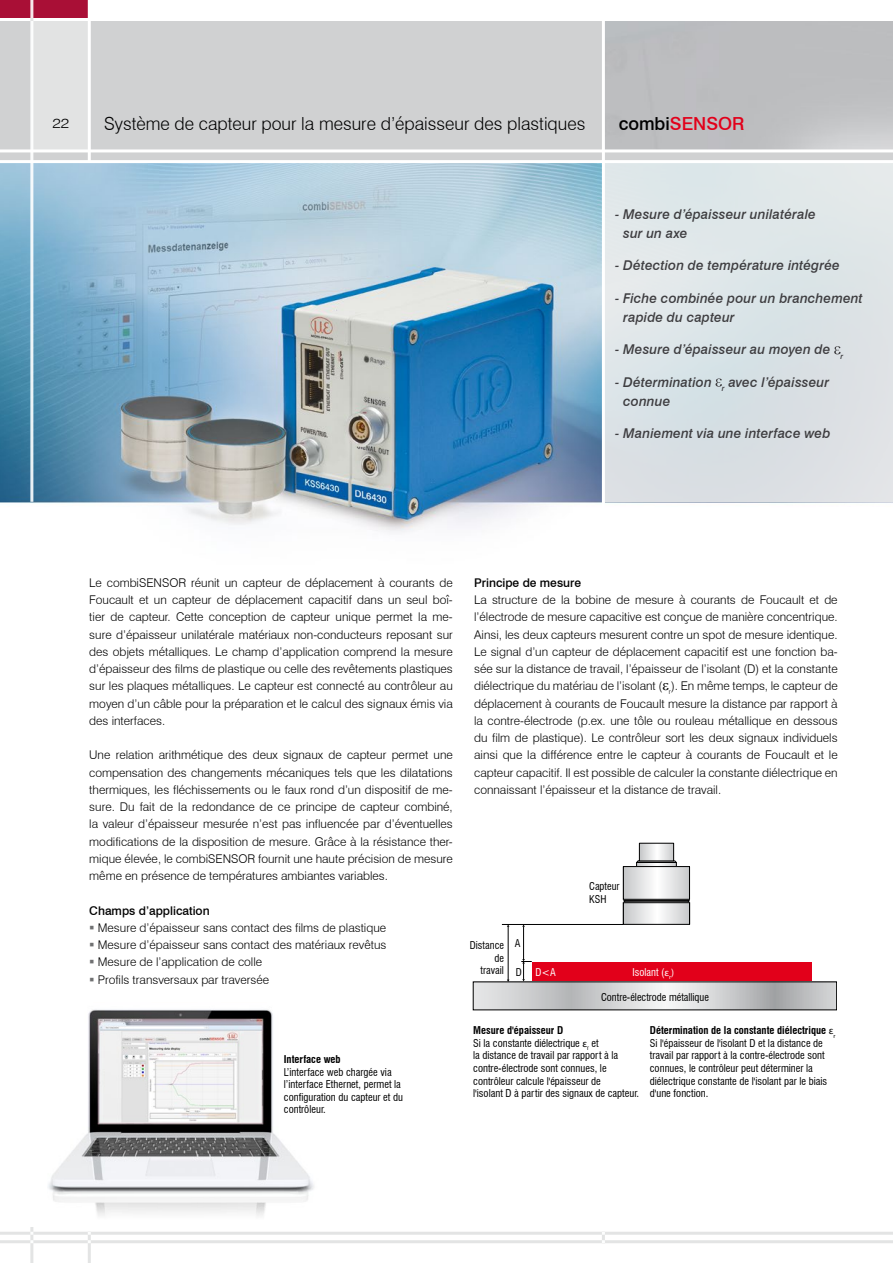
<style>
.page{position:relative;width:893px;height:1263px;background:#fff}
.page>*{position:absolute;margin:0;border:0;box-sizing:border-box;transform-origin:0 0}
.t1{font:300 18px "Swiss 721 BT";color:#000}
.t2{font:500 18px "Swiss 721 BT";color:#e2001a}
.t3{font:italic 500 13.5px/19.5px "Swiss 721 BT";letter-spacing:.01em;color:#3e3d40}
.t4{font:300 13.5px "Swiss 721 BT";color:#000;scale:1.18 1}
.t5{font:300 12px/17.2px "Swiss 721 BT";color:#000;text-align:justify}
.t6{font:500 12px "Swiss 721 BT";color:#000}
.t7{font:condensed 10.5px/12.6px "Swiss 721 BT";color:#000}
.t8{font:condensed 10.5px "Swiss 721 BT";color:#fff}
.t9{font:700 condensed 10.5px "Swiss 721 BT";color:#000}
.s1{color:#000}
.s2{font-family:"Myriad Pro";font-stretch:normal}
.s3{font-weight:700}
</style>
<div class="page">
<img style="left:48px;top:1009px;width:266px;height:207px">
<img style="left:0;top:163px;width:893px;height:369px">
<div style="left:602px;top:162px;width:291px;height:340px;background:#dde4e7"></div>
<div style="left:0;top:21px;width:893px;height:141px;background:linear-gradient(to right,#d6d7d7,#bfc0c2)"></div>
<div style="left:32px;top:21px;width:57px;height:130px;background:#e2e3e3"></div>
<div style="left:0;top:0;width:89px;height:18px;background:#a90f36"></div>
<hr style="left:88px;top:0;width:3px;height:163px;background:#fff">
<hr style="left:602px;top:17px;width:3px;height:492px;background:#fff">
<hr style="left:0;top:149px;width:893px;height:3px;background:#fff">
<hr style="left:0;top:160px;width:893px;height:3px;background:#fff">
<hr style="left:0;top:1240px;width:893px;height:3px;background:#e3e4e4">
<hr style="left:30px;top:0;width:3px;height:502px;background:#e3e4e4">
<hr style="left:0;top:1232px;width:893px;height:3px;background:#e3e4e4">
<hr style="left:30px;top:1199px;width:3px;height:64px;background:#e3e4e4">
<hr style="left:88px;top:1232px;width:3px;height:31px;background:#e3e4e4">
<svg style="left:602px;top:1232px;width:3px;height:11px"></svg>
<div style="left:532px;top:962px;width:280px;height:27px;background:#e2001a"></div>
<svg style="left:475px;top:984px;width:360px;height:24px"></svg>
<hr style="left:502px;top:924px;width:121px;height:1px;background:#000">
<svg style="left:636px;top:860px;width:41px;height:6px"></svg>
<hr style="left:637px;top:862px;width:39px;height:1px;background:#000">
<svg style="left:641px;top:845px;width:31px;height:14px"></svg>
<div style="left:639px;top:843px;width:35px;height:18px;border:1px solid #000"></div>
<svg style="left:623px;top:899px;width:67px;height:26px"></svg>
<svg style="left:625px;top:868px;width:63px;height:29px"></svg>
<div style="left:623px;top:866px;width:67px;height:33px;border:1px solid #000"></div>
<svg style="left:625px;top:904px;width:63px;height:18px"></svg>
<div style="left:623px;top:902px;width:67px;height:22px;border:1px solid #000"></div>
<hr style="left:508px;top:926px;width:1px;height:54px;background:#000">
<hr style="left:523px;top:926px;width:1px;height:33px;background:#000">
<svg style="left:521px;top:959px;width:11px;height:22px"></svg>
<svg style="left:834px;top:346px;width:6px;height:8px"></svg>
<svg style="left:715px;top:378px;width:7px;height:9px"></svg>
<p class="t4" style="left:52px;top:115px;width:16px">22</p>
<h1 class="t1" style="left:104px;top:113px;width:483px">Système de capteur pour la mesure d’épaisseur des plastiques</h1>
<h1 class="t2" style="left:619px;top:113px;width:127px"><span class="s1">combi</span>SENSOR</h1>
<p class="t3" style="left:623px;top:204px;width:194px;text-indent:-8px">- Mesure d’épaisseur unilatérale sur un axe</p>
<p class="t3" style="left:615px;top:256px;width:226px">- Détection de température intégrée</p>
<p class="t3" style="left:623px;top:288px;width:241px;text-indent:-8px">- Fiche combinée pour un branchement rapide du capteur</p>
<p class="t3" style="left:615px;top:340px;width:230px">- Mesure d’épaisseur au moyen de <sub>r</sub></p>
<p class="t3" style="left:623px;top:372px;width:207px;text-indent:-8px">- Détermination <sub>r</sub> avec l’épaisseur connue</p>
<p class="t3" style="left:615px;top:424px;width:217px">- Maniement via une interface web</p>
<p class="t5" style="left:89px;top:574px;width:365px">Le combiSENSOR réunit un capteur de déplacement à courants de Foucault et un capteur de déplacement capacitif dans un seul boî&shy;tier de capteur. Cette conception de capteur unique permet la me&shy;sure d’épaisseur unilatérale matériaux non-conducteurs reposant sur des objets métalliques. Le champ d’application comprend la mesure d’épaisseur des films de plastique ou celle des revêtements plastiques sur les plaques métalliques. Le capteur est connecté au contrôleur au moyen d’un câble pour la préparation et le calcul des signaux émis via des interfaces.</p>
<p class="t5" style="left:89px;top:746px;width:365px">Une relation arithmétique des deux signaux de capteur permet une compensation des changements mécaniques tels que les dilatations thermiques, les fléchissements ou le faux rond d’un dispositif de me&shy;sure. Du fait de la redondance de ce principe de capteur combiné, la valeur d’épaisseur mesurée n’est pas influencée par d’éventuelles modifications de la disposition de mesure. Grâce à la résistance ther&shy;mique élevée, le combiSENSOR fournit une haute précision de mesure même en présence de températures ambiantes variables.</p>
<p class="t6" style="left:89px;top:903px;width:122px">Champs d’application</p>
<p class="t5" style="left:98px;top:919px;width:290px;text-align:left">Mesure d’épaisseur sans contact des films de plastique Mesure d’épaisseur sans contact des matériaux revêtus Mesure de l’application de colle<br>Profils transversaux par traversée</p>
<p class="t9" style="left:284px;top:1053px;width:58px">Interface web</p>
<p class="t7" style="left:284px;top:1065px;width:121px">L’interface web chargée via l’interface Ethernet, permet la configuration du capteur et du contrôleur.</p>
<p class="t6" style="left:474px;top:575px;width:108px">Principe de mesure</p>
<p class="t5" style="left:474px;top:591px;width:365px">La structure de la bobine de mesure à courants de Foucault et de l’électrode de mesure capacitive est conçue de manière concentrique.<br>Ainsi, les deux capteurs mesurent contre un spot de mesure identique.<br>Le signal d’un capteur de déplacement capacitif est une fonction ba&shy;sée sur la distance de travail, l’épaisseur de l’isolant (D) et la constante diélectrique du matériau de l’isolant ( <sub>r</sub>). En même temps, le capteur de déplacement à courants de Foucault mesure la distance par rapport à la contre-électrode (p.ex. une tôle ou rouleau métallique en dessous du film de plastique). Le contrôleur sort les deux signaux individuels ainsi que la différence entre le capteur à courants de Foucault et le capteur capacitif. Il est possible de calculer la constante diélectrique en connaissant l’épaisseur et la distance de travail.</p>
<p class="t7" style="left:470px;top:939px;width:36px;text-align:right">Distance de travail</p>
<p class="t7" style="left:515px;top:937px;width:7px">A</p>
<p class="t7" style="left:516px;top:965px;width:8px">D</p>
<p class="t8" style="left:536px;top:965px;width:22px">D&lt;A</p>
<p class="t7" style="left:589px;top:880px;width:32px">Capteur<br>KSH</p>
<p class="t8" style="left:633px;top:965px;width:43px">Isolant (<span class="s2">ε</span><sub>r</sub><span class="s2">)</span></p>
<p class="t7" style="left:601px;top:990px;width:109px">Contre-électrode métallique</p>
<p class="t7" style="left:473px;top:1024px;width:167px"><span class="s3">Mesure d'épaisseur D<br></span>Si la constante diélectrique <span class="s2">ε</span><sub>r</sub> et<br>la distance de travail par rapport à la contre-électrode sont connues, le contrôleur calcule l'épaisseur de<br>l'isolant D à partir des signaux de capteur.</p>
<p class="t7" style="left:650px;top:1024px;width:187px"><span class="s3">Détermination de la constante diélectrique</span> <span class="s2">ε</span><sub>r </sub>Si l'épaisseur de l'isolant D et la distance de travail par rapport à la contre-électrode sont connues, le contrôleur peut déterminer la diélectrique constante de l'isolant par le biais d'une fonction.</p>
</div>
